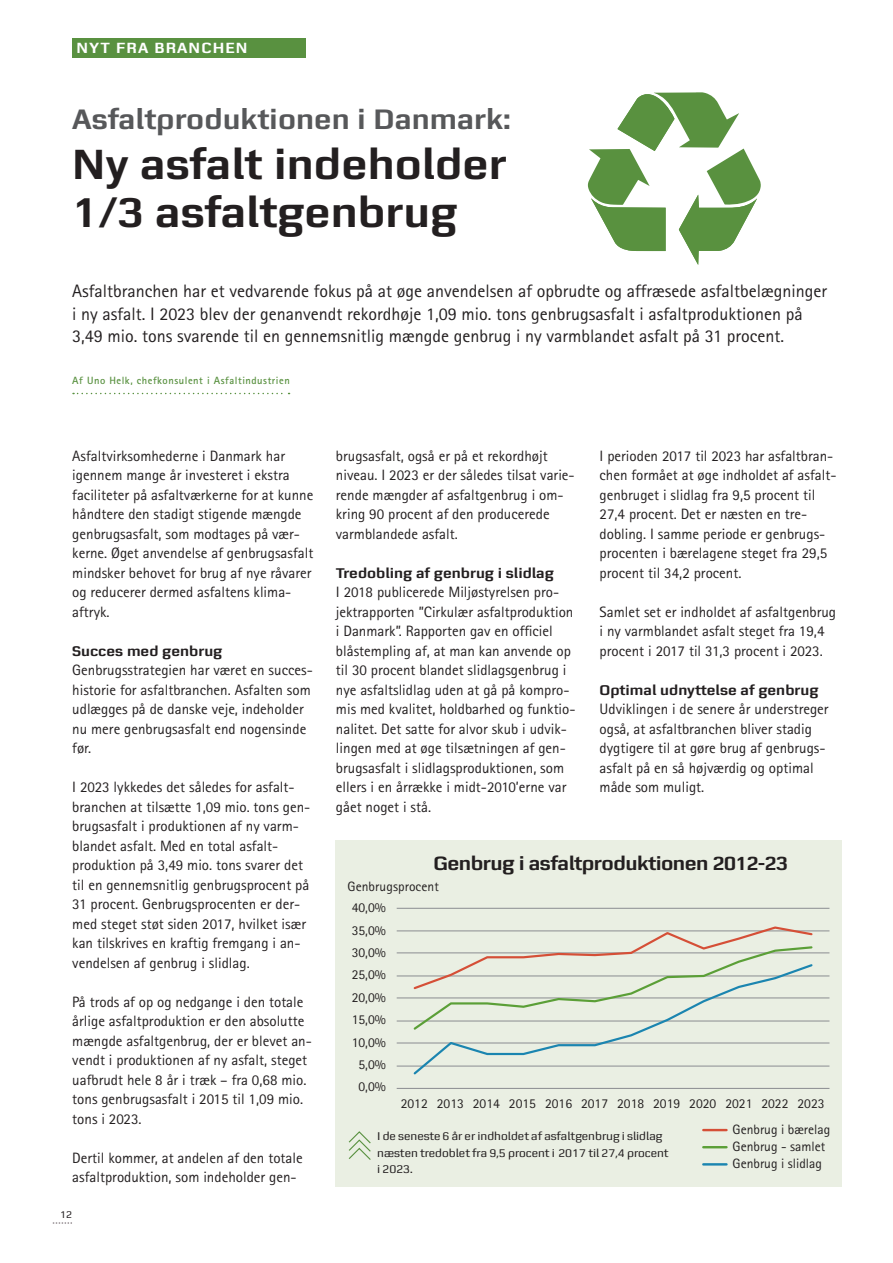
<style>
.page{position:relative;width:893px;height:1263px;background:#fff}
.page>*{position:absolute;margin:0;border:0;box-sizing:border-box;transform-origin:0 0}
.Artikel_Overskrift_30_pt{font:700 45px/48px "Zetta Sans";color:#231f20}
.Artikel_Overskrift_30_pt-2{font:700 30px "Zetta Sans";color:#57585a}
.t1{font:700 20.55px "Zetta Sans";letter-spacing:-.025em;color:#231f20}
.Artike_manchet{font:18px/22.5px "Rotis Sans Serif Std";color:#231f20}
.t2{font:700 15.75px "Zetta Sans";letter-spacing:.07em;color:#fff}
.Artikel_brød{font:15px/19.5px "Rotis Sans Serif Std";color:#231f20}
.Artikel_mellemrubrik{font:700 15px "Zetta Sans";color:#231f20}
.t3{font:13.5px/22.4px "Rotis Sans Serif Std";color:#231f20;text-align:center}
.Artikel_billedetekst_sort{font:12px/16.5px "Zetta Sans";color:#231f20}
.Forfatter{font:700 10.5px "Rotis Sans Serif Std";letter-spacing:.05em;color:#599140}
.t4{font:10.5px "Zetta Sans";color:#231f20}
</style>
<div class="page">
<div style="left:336px;top:840px;width:506px;height:346px;background:#eaefe3"></div>
<svg style="left:53px;top:1222px;width:19px;height:1px"></svg>
<svg style="left:73px;top:393px;width:217px;height:1px"></svg>
<div style="left:72px;top:38px;width:234px;height:19px;background:#599140"></div>
<hr style="left:397px;top:1065px;width:432px;height:1px;background:#939598">
<hr style="left:397px;top:1042px;width:432px;height:1px;background:#939598">
<hr style="left:397px;top:1020px;width:432px;height:1px;background:#939598">
<hr style="left:397px;top:997px;width:432px;height:1px;background:#939598">
<hr style="left:397px;top:975px;width:432px;height:1px;background:#939598">
<hr style="left:397px;top:952px;width:432px;height:1px;background:#939598">
<hr style="left:397px;top:930px;width:432px;height:1px;background:#939598">
<hr style="left:397px;top:908px;width:432px;height:1px;background:#939598">
<hr style="left:397px;top:1088px;width:432px;height:1px;background:#939598">
<svg style="left:412px;top:926px;width:402px;height:36px"></svg>
<svg style="left:412px;top:962px;width:402px;height:113px"></svg>
<hr style="left:703px;top:1129px;width:23px;height:2px;background:#d54f37">
<hr style="left:703px;top:1146px;width:23px;height:2px;background:#5b9f37">
<hr style="left:703px;top:1163px;width:23px;height:2px;background:#1b85b0">
<svg style="left:348px;top:1131px;width:23px;height:29px"></svg>
<svg style="left:588px;top:92px;width:173px;height:173px"></svg>
<p class="t2" style="left:77px;top:39px;width:172px">NYT FRA BRANCHEN</p>
<p class="Artikel_Overskrift_30_pt-2" style="left:72px;top:102px;width:440px">Asfaltproduktionen i Danmark:</p>
<p class="Artikel_Overskrift_30_pt" style="left:72px;top:140px;width:436px">Ny asfalt indeholder<br>1/3 asfaltgenbrug</p>
<p class="Artike_manchet" style="left:72px;top:280px;width:756px">Asfaltbranchen har et vedvarende fokus på at øge anvendelsen af opbrudte og affræsede asfaltbelægninger i ny asfalt. I 2023 blev der genanvendt rekordhøje 1,09 mio. tons genbrugsasfalt i asfaltproduktionen på<br>3,49 mio. tons svarende til en gennemsnitlig mængde genbrug i ny varmblandet asfalt på 31 procent.</p>
<p class="Forfatter" style="left:72px;top:374px;width:219px">Af Uno Helk, chefkonsulent i Asfaltindustrien</p>
<p class="Artikel_brød" style="left:72px;top:446px;width:243px">Asfaltvirksomhederne i Danmark har igennem mange år investeret i ekstra faciliteter på asfaltværkerne for at kunne håndtere den stadigt stigende mængde genbrugsasfalt, som modtages på vær&shy;kerne. Øget anvendelse af genbrugsasfalt mindsker behovet for brug af nye råvarer og reducerer dermed asfaltens klima&shy;aftryk.</p>
<p class="Artikel_mellemrubrik" style="left:72px;top:642px;width:152px">Succes med genbrug</p>
<p class="Artikel_brød" style="left:72px;top:660px;width:242px">Genbrugsstrategien har været en succes&shy;historie for asfaltbranchen. Asfalten som udlægges på de danske veje, indeholder nu mere genbrugsasfalt end nogensinde før.</p>
<p class="Artikel_brød" style="left:72px;top:777px;width:239px">I 2023 lykkedes det således for asfalt&shy;branchen at tilsætte 1,09 mio. tons gen&shy;brugsasfalt i produktionen af ny varm&shy;blandet asfalt. Med en total asfalt&shy;produktion på 3,49 mio. tons svarer det til en gennemsnitlig genbrugsprocent på 31 procent. Genbrugsprocenten er der&shy;med steget støt siden 2017, hvilket især kan tilskrives en kraftig fremgang i an&shy;vendelsen af genbrug i slidlag.</p>
<p class="Artikel_brød" style="left:72px;top:992px;width:241px">På trods af op og nedgange i den totale årlige asfaltproduktion er den absolutte mængde asfaltgenbrug, der er blevet an&shy;vendt i produktionen af ny asfalt, steget uafbrudt hele 8 år i træk – fra 0,68 mio. tons genbrugsasfalt i 2015 til 1,09 mio. tons i 2023.</p>
<p class="Artikel_brød" style="left:72px;top:1148px;width:232px">Dertil kommer, at andelen af den totale asfaltproduktion, som indeholder gen-</p>
<p class="t4" style="left:60px;top:1209px;width:14px">12</p>
<p class="Artikel_brød" style="left:336px;top:446px;width:240px">brugsasfalt, også er på et rekordhøjt niveau. I 2023 er der således tilsat varie&shy;rende mængder af asfaltgenbrug i om&shy;kring 90 procent af den producerede varmblandede asfalt.</p>
<p class="Artikel_mellemrubrik" style="left:336px;top:564px;width:219px">Tredobling af genbrug i slidlag</p>
<p class="Artikel_brød" style="left:336px;top:582px;width:241px">I 2018 publicerede Miljøstyrelsen pro&shy;jektrapporten ”Cirkulær asfaltproduktion i Danmark”. Rapporten gav en officiel blåstempling af, at man kan anvende op til 30 procent blandet slidlagsgenbrug i nye asfaltslidlag uden at gå på kompro&shy;mis med kvalitet, holdbarhed og funktio&shy;nalitet. Det satte for alvor skub i udvik&shy;lingen med at øge tilsætningen af gen&shy;brugsasfalt i slidlagsproduktionen, som ellers i en årrække i midt-2010’erne var gået noget i stå.</p>
<p class="Artikel_brød" style="left:600px;top:446px;width:238px">I perioden 2017 til 2023 har asfaltbran&shy;chen formået at øge indholdet af asfalt&shy;genbruget i slidlag fra 9,5 procent til 27,4 procent. Det er næsten en tre&shy;dobling. I samme periode er genbrugs&shy;procenten i bærelagene steget fra 29,5 procent til 34,2 procent.</p>
<p class="Artikel_brød" style="left:600px;top:602px;width:238px">Samlet set er indholdet af asfaltgenbrug i ny varmblandet asfalt steget fra 19,4 procent i 2017 til 31,3 procent i 2023.</p>
<p class="Artikel_mellemrubrik" style="left:600px;top:681px;width:220px">Optimal udnyttelse af genbrug</p>
<p class="Artikel_brød" style="left:600px;top:699px;width:231px">Udviklingen i de senere år understreger også, at asfaltbranchen bliver stadig dygtigere til at gøre brug af genbrugs&shy;asfalt på en så højværdig og optimal måde som muligt.</p>
<p class="t1" style="left:434px;top:852px;width:356px">Genbrug i asfaltproduktionen 2012-23</p>
<p class="t3" style="left:348px;top:875px;width:93px">Genbrugsprocent</p>
<p class="t3" style="left:352px;top:896px;width:36px">40,0%<br>35,0%<br>30,0%<br>25,0%<br>20,0%<br>15,0%<br>10,0%<br>5,0%<br>0,0%</p>
<p class="t3" style="left:401px;top:1092px;width:425px">2012 2013 2014 2015 2016 2017 2018 2019 2020 2021 2022 2023</p>
<p class="Artikel_billedetekst_sort" style="left:377px;top:1128px;width:293px">I de seneste 6 år er indholdet af asfaltgenbrug i slidlag næsten tredoblet fra 9,5 procent i 2017 til 27,4 procent i 2023.</p>
<p class="t3" style="left:733px;top:1121px;width:99px;line-height:17px;text-align:left">Genbrug i bærelag<br>Genbrug - samlet<br>Genbrug i slidlag</p>
</div>
